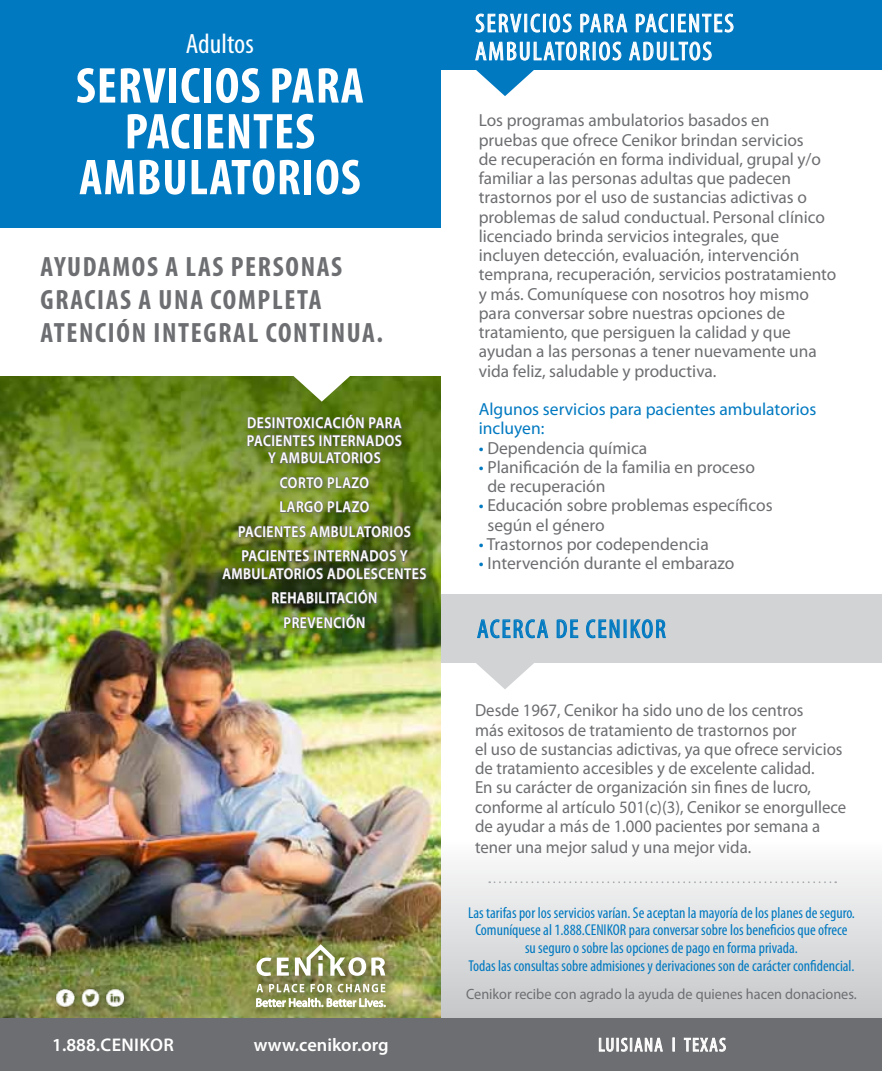
<style>
.page{position:relative;width:882px;height:1071px;background:#fff}
.page>*{position:absolute;margin:0;border:0;box-sizing:border-box;transform-origin:0 0}
.t1{font:700 condensed 50.75px/45.9px "Myriad Pro";letter-spacing:.02em;color:#fff;text-align:center}
.t2{font:700 condensed 28px/33.2px "Myriad Pro";letter-spacing:.06em;color:#6d6e71}
.t3{font:condensed 28px "Myriad Pro";color:#fff;scale:1.04 1}
.t4{font:condensed 26.25px/28px "Myriad Pro";letter-spacing:.07em;color:#fff}
.t5{font:condensed 26.25px "Myriad Pro";letter-spacing:.07em;color:#0079c1}
.t6{font:condensed 19.25px "Myriad Pro";letter-spacing:.07em;color:#fff}
.t7{font:600 18.38px "Myriad Pro";color:#fff}
.t8{font:600 18.38px "Myriad Pro";letter-spacing:.02em;color:#fff}
.t9{font:17.5px/19.2px "Myriad Pro";color:#6d6e71}
.t10{font:17.5px/19.2px "Myriad Pro";color:#6d6e71;scale:.96 1}
.t11{font:17.5px/19.2px "Myriad Pro";color:#0079c1}
.t12{font:condensed 15.75px/18px "Myriad Pro";color:#0079c1;text-align:center}
.t13{font:600 15.75px/24.5px "Myriad Pro";letter-spacing:.04em;color:#fff;text-align:center;scale:.86 1}
.t14{font:14.88px "Myriad Pro";color:#6d6e71;scale:.96 1}
.s1{color:#0079c1}
</style>
<div class="page">
<img style="left:0;top:376px;width:441px;height:642px">
<svg style="left:441px;top:865px;width:441px;height:153px;background:#dcddde"></svg>
<div style="left:415px;top:0;width:467px;height:70px;background:#0079c1"></div>
<svg style="left:489px;top:881px;width:347px;height:2px"></svg>
<div style="left:441px;top:594px;width:441px;height:69px;background:#d1d3d4"></div>
<div style="left:0;top:0;width:441px;height:253px;background:#0079c1"></div>
<div style="left:0;top:1018px;width:882px;height:53px;background:#6d6e71"></div>
<div style="left:0;top:228px;width:447px;height:147px;background:#fff"></div>
<svg style="left:291px;top:376px;width:61px;height:26px"></svg>
<div style="left:251px;top:939px;width:147px;height:80px;background:#000;opacity:.45"></div>
<svg style="left:256px;top:998px;width:129px;height:9px"></svg>
<svg style="left:257px;top:984px;width:6px;height:8px"></svg>
<svg style="left:269px;top:984px;width:35px;height:8px"></svg>
<svg style="left:311px;top:984px;width:21px;height:8px"></svg>
<svg style="left:338px;top:984px;width:47px;height:8px"></svg>
<svg style="left:256px;top:944px;width:129px;height:32px"></svg>
<div style="left:51px;top:983px;width:85px;height:36px;background:#000;opacity:.45"></div>
<img style="left:53px;top:989px;width:21px;height:22px">
<img style="left:81px;top:987px;width:18px;height:20px">
<img style="left:105px;top:985px;width:20px;height:22px">
<svg style="left:475px;top:13px;width:259px;height:83px"></svg>
<svg style="left:476px;top:663px;width:58px;height:26px"></svg>
<svg style="left:599px;top:1037px;width:64px;height:15px"></svg>
<svg style="left:673px;top:1038px;width:2px;height:14px"></svg>
<svg style="left:684px;top:1037px;width:42px;height:15px"></svg>
<div style="left:217px;top:409px;width:222px;height:231px;background:#000;opacity:.45"></div>
<svg style="left:247px;top:413px;width:155px;height:76px;background:#677c33"></svg>
<svg style="left:280px;top:497px;width:90px;height:16px"></svg>
<img style="left:222px;top:520px;width:205px;height:85px">
<svg style="left:284px;top:614px;width:81px;height:20px;background:#607a39"></svg>
<svg style="left:477px;top:619px;width:72px;height:19px"></svg>
<svg style="left:556px;top:619px;width:22px;height:19px"></svg>
<svg style="left:586px;top:619px;width:80px;height:20px"></svg>
<h2 class="t3" style="left:186px;top:27px;width:67px">Adultos</h2>
<h1 class="t1" style="left:76px;top:62px;width:290px">SERVICIOS PARA<br>PACIENTES<br>AMBULATORIOS</h1>
<h2 class="t2" style="left:41px;top:249px;width:344px">AYUDAMOS A LAS PERSONAS<br>GRACIAS A UNA COMPLETA<br>ATENCIÓN INTEGRAL CONTINUA.</h2>
<p class="t13" style="left:247px;top:414px;width:182px;line-height:17.5px">DESINTOXICACIÓN PARA<br>PACIENTES INTERNADOS<br>Y AMBULATORIOS</p>
<p class="t13" style="left:238px;top:470px;width:203px">CORTO PLAZO<br>LARGO PLAZO<br>PACIENTES AMBULATORIOS<br>PACIENTES INTERNADOS Y</p>
<p class="t13" style="left:222px;top:561px;width:239px">AMBULATORIOS ADOLESCENTES<br>REHABILITACIÓN<br>PREVENCIÓN</p>
<h3 class="t4" style="left:475px;top:9px;width:260px">SERVICIOS PARA PACIENTES<br>AMBULATORIOS ADULTOS</h3>
<p class="t9" style="left:479px;top:111px;width:359px">Los programas ambulatorios basados en<br>pruebas que ofrece Cenikor brindan servicios<br>de recuperación en forma individual, grupal y/o familiar a las personas adultas que padecen trastornos por el uso de sustancias adictivas o problemas de salud conductual. Personal clínico licenciado brinda servicios integrales, que incluyen detección, evaluación, intervención temprana, recuperación, servicios postratamiento y más. Comuníquese con nosotros hoy mismo para conversar sobre nuestras opciones de tratamiento, que persiguen la calidad y que ayudan a las personas a tener nuevamente una vida feliz, saludable y productiva.</p>
<p class="t11" style="left:479px;top:399px;width:339px">Algunos servicios para pacientes ambulatorios incluyen:</p>
<p class="t9" style="left:479px;top:438px;width:170px"><span class="s1">•</span> Dependencia química</p>
<p class="t9" style="left:487px;top:457px;width:269px;text-indent:-9px"><span class="s1">•</span> Planificación de la familia en proceso de recuperación</p>
<p class="t9" style="left:487px;top:496px;width:287px;text-indent:-9px"><span class="s1">•</span> Educación sobre problemas específicos según el género</p>
<p class="t9" style="left:479px;top:534px;width:232px"><span class="s1">•</span> Trastornos por codependencia</p>
<p class="t9" style="left:479px;top:553px;width:257px"><span class="s1">•</span> Intervención durante el embarazo</p>
<h3 class="t5" style="left:477px;top:613px;width:190px">ACERCA DE CENIKOR</h3>
<p class="t10" style="left:475px;top:701px;width:388px">Desde 1967, Cenikor ha sido uno de los centros<br>más exitosos de tratamiento de trastornos por<br>el uso de sustancias adictivas, ya que ofrece servicios de tratamiento accesibles y de excelente calidad.<br>En su carácter de organización sin fines de lucro, conforme al artículo 501(c)(3), Cenikor se enorgullece de ayudar a más de 1.000 pacientes por semana a</p>
<p class="t10" style="left:475px;top:837px;width:289px">tener una mejor salud y una mejor vida.</p>
<p class="t12" style="left:468px;top:903px;width:388px">Las tarifas por los servicios varían. Se aceptan la mayoría de los planes de seguro.<br>Comuníquese al 1.888.CENIKOR para conversar sobre los beneficios que ofrece su seguro o sobre las opciones de pago en forma privada.<br>Todas las consultas sobre admisiones y derivaciones son de carácter confidencial.</p>
<p class="t14" style="left:466px;top:985px;width:409px">Cenikor recibe con agrado la ayuda de quienes hacen donaciones.</p>
<p class="t8" style="left:52px;top:1033px;width:123px">1.888.CENIKOR</p>
<p class="t7" style="left:254px;top:1033px;width:136px">www.cenikor.org</p>
<p class="t6" style="left:598px;top:1033px;width:17px">Luisiana</p>
<p class="t6" style="left:672px;top:1033px;width:56px">l TEXAS</p>
</div>
